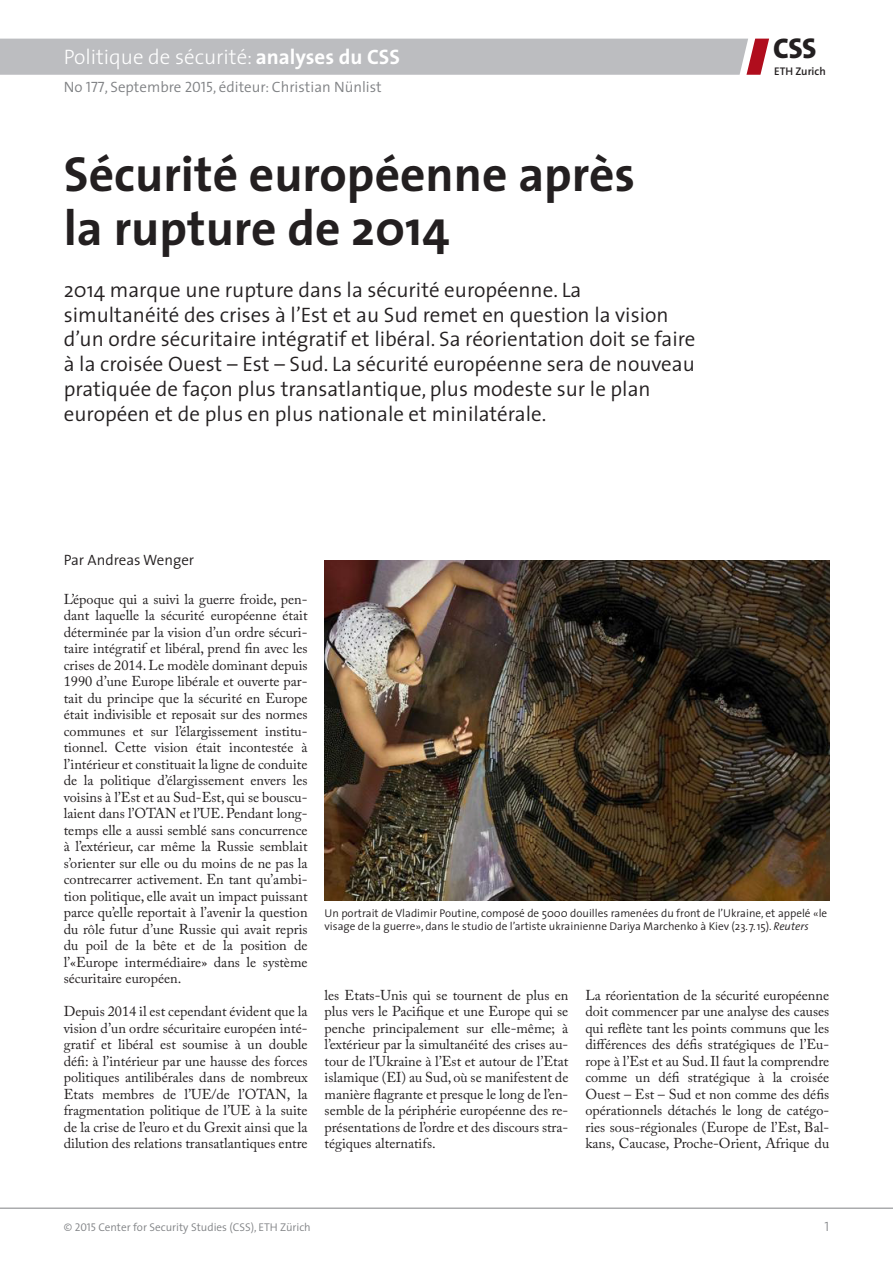
<style>
.page{position:relative;width:893px;height:1263px;background:#fff}
.page>*{position:absolute;margin:0;border:0;box-sizing:border-box;transform-origin:0 0}
.Titel_f{font:700 49.5px/54px "The Sans";color:#231f20}
.t1{font:800 28.65px "The Sans";color:#231f20}
.Lead_f{font:300 21px/24.8px "The Sans";color:#231f20}
.t2{font:300 21px "The Sans";color:#fff}
.t3{font:300 15px "The Sans";color:#808285}
.t4{font:300 15px "The Sans";color:#231f20}
.Text_f{font:14.25px/16.5px "Adobe Caslon Pro";color:#231f20;text-align:justify}
.t5{font:13.5px "The Sans Light Caps";color:#808285}
.Bildlegende_f{font:300 11.25px/13.2px "The Sans";color:#231f20}
.t6{font:300 11.25px "The Sans";color:#808285}
.t7{font:600 11.1px "The Sans";color:#231f20}
.s1{font-weight:700}
.s2{font-family:"The Sans Semi Light Caps";font-weight:400}
.s3{font-style:italic}
</style>
<div class="page">
<hr style="left:0;top:1208px;width:893px;height:1px;background:#808285">
<div style="left:0;top:39px;width:769px;height:36px;background:#bcbdc0"></div>
<img style="left:325px;top:561px;width:504px;height:340px">
<h3 class="t2" style="left:64px;top:40px;width:338px">Politique de sécurité: <span class="s1">analyses du CSS</span></h3>
<p class="t3" style="left:64px;top:74px;width:319px">No <span class="s2">177</span>, Septembre <span class="s2">2015</span>, éditeur: Christian Nünlist</p>
<p class="Titel_f" style="left:64px;top:146px;width:573px">Sécurité européenne après la rupture de 2014</p>
<p class="Lead_f" style="left:64px;top:277px;width:633px">2014 marque une rupture dans la sécurité européenne. La simultanéité des crises à l’Est et au Sud remet en question la vision d’un ordre sécuritaire intégratif et libéral. Sa réorientation doit se faire à la croisée Ouest – Est – Sud. La sécurité européenne sera de nouveau pratiquée de façon plus transatlantique, plus modeste sur le plan européen et de plus en plus nationale et minilatérale.</p>
<h2 class="t1" style="left:773px;top:24px;width:45px">CSS</h2>
<p class="t7" style="left:774px;top:62px;width:53px">ETH Zurich</p>
<p class="t4" style="left:64px;top:548px;width:132px">Par Andreas Wenger</p>
<p class="Text_f" style="left:64px;top:590px;width:245px">L’époque qui a suivi la guerre froide, pen&shy;dant laquelle la sécurité européenne était déterminée par la vision d’un ordre sécuri&shy;taire intégratif et libéral, prend fin avec les crises de 2014. Le modèle dominant depuis 1990 d’une Europe libérale et ouverte par&shy;tait du principe que la sécurité en Europe était indivisible et reposait sur des normes communes et sur l’élargissement institu&shy;tionnel. Cette vision était incontestée à l’intérieur et constituait la ligne de conduite de la politique d’élargissement envers les voisins à l’Est et au Sud-Est, qui se bouscu&shy;laient dans l’OTAN et l’UE. Pendant long&shy;temps elle a aussi semblé sans concurrence à l’extérieur, car même la Russie semblait s’orienter sur elle ou du moins de ne pas la contrecarrer activement. En tant qu’ambi&shy;tion politique, elle avait un impact puissant parce qu’elle reportait à l’avenir la question du rôle futur d’une Russie qui avait repris du poil de la bête et de la position de l’«Europe intermédiaire» dans le système sécuritaire européen.</p>
<p class="Text_f" style="left:64px;top:1003px;width:245px">Depuis 2014 il est cependant évident que la vision d’un ordre sécuritaire européen inté&shy;gratif et libéral est soumise à un double défi: à l’intérieur par une hausse des forces politiques antilibérales dans de nombreux Etats membres de l’UE/de l’OTAN, la fragmentation politique de l’UE à la suite de la crise de l’euro et du Grexit ainsi que la dilution des relations transatlantiques entre</p>
<p class="Bildlegende_f" style="left:325px;top:906px;width:504px">Un portrait de Vladimir Poutine, composé de 5000 douilles ramenées du front de l’Ukraine, et appelé «le visage de la guerre», dans le studio de l’artiste ukrainienne Dariya Marchenko à Kiev (23.7.15). <span class="s3">Reuters</span></p>
<p class="Text_f" style="left:325px;top:986px;width:245px">les Etats-Unis qui se tournent de plus en plus vers le Pacifique et une Europe qui se penche principalement sur elle-même; à l’extérieur par la simultanéité des crises au&shy;tour de l’Ukraine à l’Est et autour de l’Etat islamique (EI) au Sud, où se manifestent de manière flagrante et presque le long de l’en&shy;semble de la périphérie européenne des re&shy;présentations de l’ordre et des discours stra&shy;tégiques alternatifs.</p>
<p class="Text_f" style="left:585px;top:986px;width:245px">La réorientation de la sécurité européenne doit commencer par une analyse des causes qui reflète tant les points communs que les différences des défis stratégiques de l’Eu&shy;rope à l’Est et au Sud. Il faut la comprendre comme un défi stratégique à la croisée Ouest – Est – Sud et non comme des défis opérationnels détachés le long de catégo&shy;ries sous-régionales (Europe de l’Est, Bal&shy;kans, Caucase, Proche-Orient, Afrique du</p>
<p class="t6" style="left:64px;top:1217px;width:249px">© <span class="s2">2015</span> Center for Security Studies (CSS), ETH Zürich</p>
<p class="t5" style="left:824px;top:1215px;width:6px">1</p>
</div>
